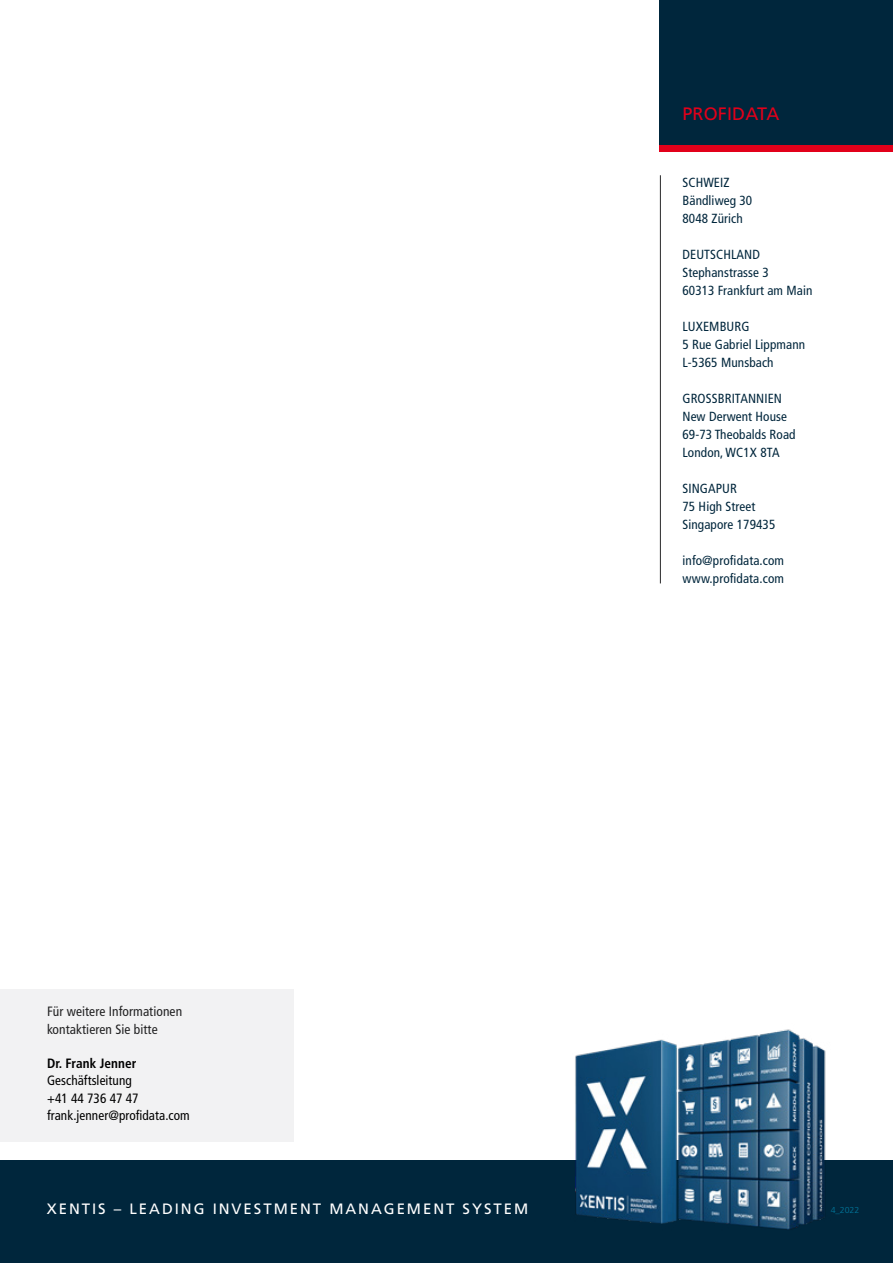
<style>
.page{position:relative;width:893px;height:1263px;background:#fff}
.page>*{position:absolute;margin:0;border:0;box-sizing:border-box;transform-origin:0 0}
.t1{font:18px "Frutiger";letter-spacing:.01em;color:#e2001a}
.t2{font:15px "Frutiger";letter-spacing:.13em;color:#fff}
.t3{font:condensed 13.5px/17.2px "Frutiger";letter-spacing:.005em;color:#000}
.t4{font:condensed 13.5px/18px "Frutiger";letter-spacing:.005em;color:#222223}
.t5{font:700 condensed 13.5px "Frutiger";letter-spacing:.005em;color:#000}
.t6{font:condensed 13.2px/18px "Frutiger";letter-spacing:.01em;color:#00263c}
.t7{font:9px "Frutiger Next Pro";color:#007094}
</style>
<div class="page">
<div style="left:659px;top:0;width:234px;height:149px;background:#00263c"></div>
<div style="left:659px;top:146px;width:234px;height:6px;background:#e2001a"></div>
<hr style="left:660px;top:175px;width:1px;height:408px;background:#282829">
<div style="left:0;top:1160px;width:893px;height:103px;background:#00263c"></div>
<img style="left:575px;top:1029px;width:251px;height:201px">
<div style="left:0;top:989px;width:293px;height:152px;background:#f2f2f3"></div>
<h1 class="t1" style="left:682px;top:103px;width:98px">PROFIDATA</h1>
<p class="t6" style="left:682px;top:174px;width:71px">SCHWEIZ<br>Bändliweg 30<br>8048 Zürich</p>
<p class="t6" style="left:682px;top:246px;width:131px">DEUTSCHLAND<br>Stephanstrasse 3<br>60313 Frankfurt am Main</p>
<p class="t6" style="left:682px;top:318px;width:124px">LUXEMBURG<br>5 Rue Gabriel Lippmann<br>L-5365 Munsbach</p>
<p class="t6" style="left:682px;top:390px;width:115px">GROSSBRITANNIEN<br>New Derwent House<br>69-73 Theobalds Road<br>London, WC1X 8TA</p>
<p class="t6" style="left:682px;top:480px;width:94px">SINGAPUR<br>75 High Street<br>Singapore 179435</p>
<p class="t6" style="left:682px;top:552px;width:103px">info@profidata.com www.profidata.com</p>
<p class="t4" style="left:47px;top:1002px;width:137px">Für weitere Informationen kontaktieren Sie bitte</p>
<p class="t5" style="left:47px;top:1055px;width:91px">Dr. Frank Jenner</p>
<p class="t3" style="left:47px;top:1072px;width:144px">Geschäftsleitung<br>+41 44 736 47 47 frank.jenner@profidata.com</p>
<p class="t2" style="left:47px;top:1200px;width:483px">XENTIS – LEADING INVESTMENT MANAGEMENT SYSTEM</p>
<p class="t7" style="left:831px;top:1205px;width:30px">4_2022</p>
</div>
